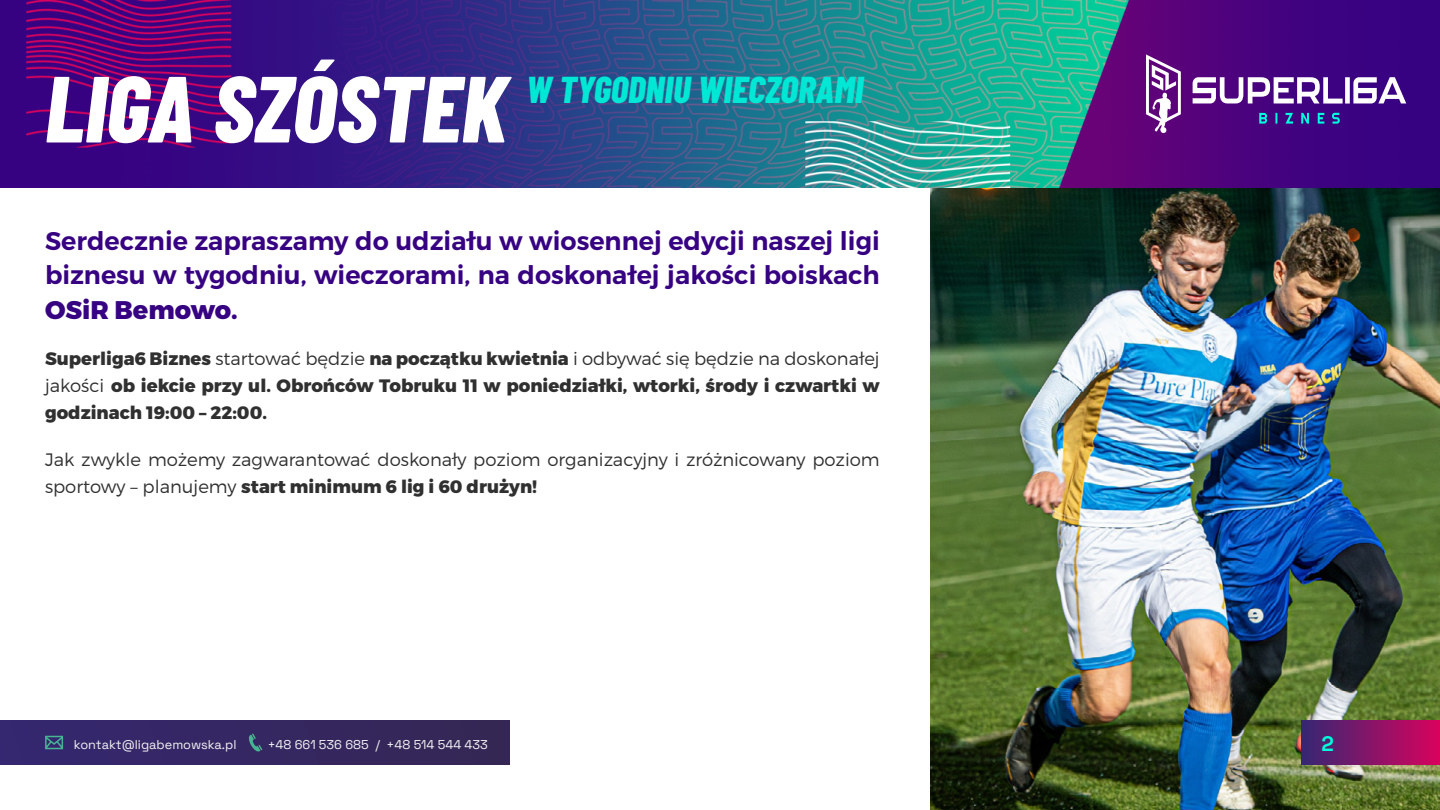
<style>
.page{position:relative;width:1440px;height:810px;background:#fff}
.page>*{position:absolute;margin:0;border:0;box-sizing:border-box;transform-origin:0 0}
.t1{font:italic 800 93.75px "Barlow Condensed";color:#fff}
.t2{font:italic 800 37.5px "Barlow Condensed";color:#00e8d5}
.t3{font:600 25.5px/34.5px "Montserrat";color:#370282}
.t4{font:800 25.5px "Montserrat";color:#370282}
.t5{font:300 21px "Space Grotesk";color:#01fcdc}
.t6{font:800 18px/27px "Montserrat";color:#303030;text-align:justify}
.t7{font:300 18px/27px "Montserrat";color:#303030}
.t8{font:300 12.75px "Space Grotesk";color:#f4f4f4}
.s1{font-weight:300}
.s2{font-weight:800}
</style>
<div class="page">
<img style="left:930px;top:188px;width:510px;height:622px">
<img style="left:0;top:0;width:1440px;height:188px">
<div style="left:1301px;top:720px;width:139px;height:45px;background:linear-gradient(to right,#342773,#d9025d)"></div>
<svg style="left:1259px;top:113px;width:81px;height:11px"></svg>
<svg style="left:1193px;top:77px;width:213px;height:27px"></svg>
<svg style="left:1146px;top:54px;width:35px;height:79px"></svg>
<div style="left:0;top:720px;width:510px;height:45px;background:linear-gradient(to right,#352770,#352753)"></div>
<svg style="left:45px;top:736px;width:18px;height:13px"></svg>
<svg style="left:245px;top:734px;width:17px;height:20px"></svg>
<h1 class="t1" style="left:45px;top:51px;width:464px">LIGA SZÓSTEK</h1>
<h2 class="t2" style="left:526px;top:66px;width:339px">W TYGODNIU WIECZORAMI</h2>
<h3 class="t3" style="left:45px;top:224px;width:836px">Serdecznie zapraszamy do udziału w wiosennej edycji naszej ligi biznesu w tygodniu, wieczorami, na doskonałej jakości boiskach</h3>
<h3 class="t4" style="left:45px;top:294px;width:194px">OSiR Bemowo.</h3>
<p class="t6" style="left:45px;top:346px;width:836px">Superliga6 Biznes <span class="s1">startować będzie</span> na początku kwietnia <span class="s1">i odbywać się będzie na doskonałej jakości</span> ob iekcie przy ul. Obrońców Tobruku 11 w poniedziałki, wtorki, środy i czwartki w godzinach 19:00 – 22:00.</p>
<p class="t7" style="left:45px;top:445px;width:836px">Jak zwykle możemy zagwarantować doskonały poziom organizacyjny i zróżnicowany poziom sportowy – planujemy <span class="s2">start minimum 6 lig i 60 drużyn!</span></p>
<p class="t8" style="left:74px;top:735px;width:164px">kontakt@ligabemowska.pl</p>
<p class="t8" style="left:268px;top:735px;width:222px">+48 661 536 685 / +48 514 544 433</p>
<p class="t5" style="left:1322px;top:728px;width:14px">2</p>
</div>
